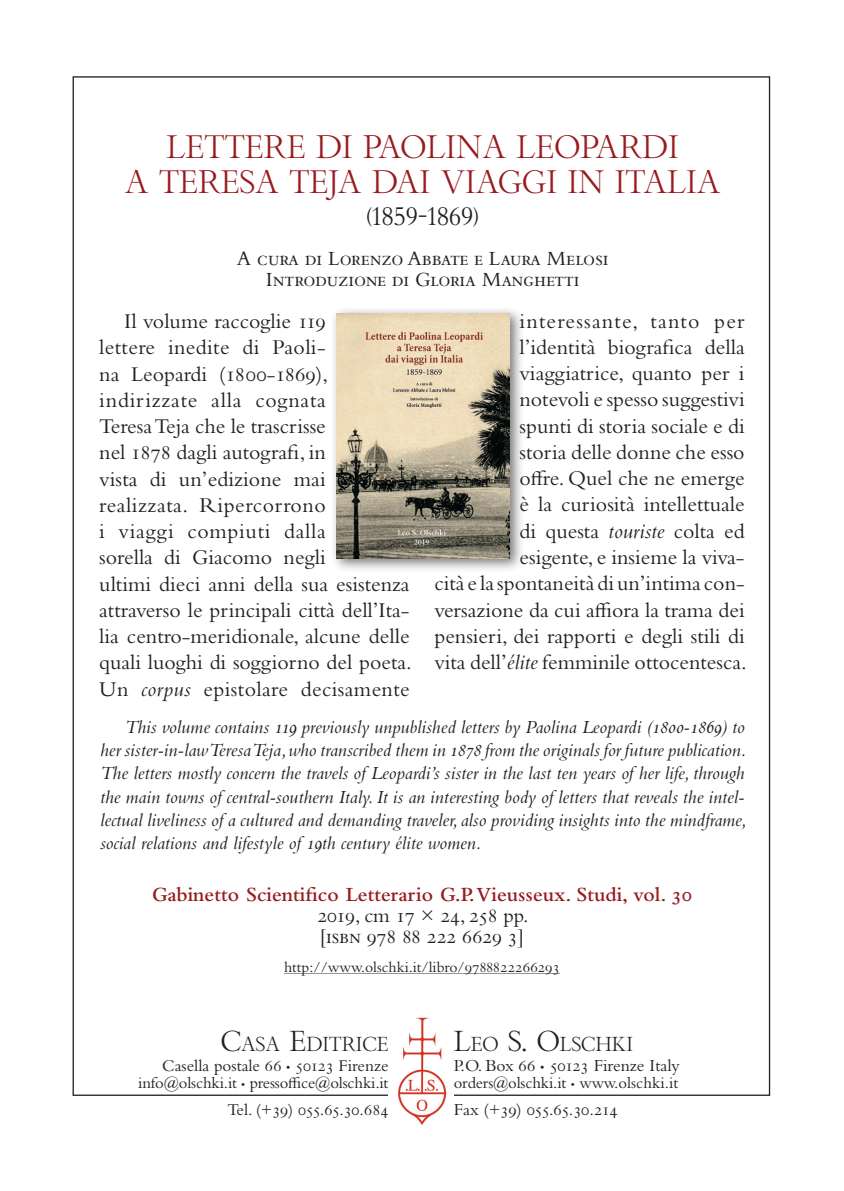
<style>
.page{position:relative;width:844px;height:1191px;background:#fff}
.page>*{position:absolute;margin:0;border:0;box-sizing:border-box;transform-origin:0 0}
.t1{font:31.5px/35px "Bembo Titling MT Std";color:#981a1e;text-align:center}
.t2{font:24.5px "Bembo Titling MT Std";color:#231f20}
.t3{font:21.88px/26.2px "Bembo Std";color:#231f20}
.t4{font:21px/21px "Bembo Std";letter-spacing:-.02em;color:#231f20;text-align:center}
.t5{font:600 21px "Bembo Std";color:#981a1e}
.t6{font:21px/21px "Bembo Std";color:#231f20}
.t7{font:19.6px "Bembo Titling MT Std";color:#231f20}
.t8{font:italic 19.25px/23.1px "Bembo Std";color:#231f20;text-align:justify}
.t9{font:17.5px "Bembo Std";color:#231f20}
.t10{font:17.5px "Bembo Std";letter-spacing:-.02em;color:#231f20}
.t11{font:17.15px "Bembo Std";color:#231f20}
.t12{font:17.15px "Bembo Std";letter-spacing:-.02em;color:#231f20}
.t13{font:16.62px "Bembo Std";letter-spacing:-.01em;color:#231f20}
.t14{font:15.75px "Bembo Std";color:#231f20}
.s1{font-style:italic}
.s2{font-size:28px}
.s3{font-size:11.9px}
.s4{font-size:11.38px}
.s5{font-size:12.25px}
</style>
<div class="page">
<img style="left:398px;top:1017px;width:48px;height:107px">
<hr style="left:284px;top:973px;width:275px;height:1px;background:#939598">
<div style="left:330px;top:306px;width:195px;height:267px;background:#231f20;opacity:.6"></div>
<img style="left:336px;top:313px;width:173px;height:245px">
<h1 class="t1" style="left:125px;top:129px;width:597px">LETTERE DI PAOLINA LEOPARDI<br>A TERESA TEJA DAI VIAGGI IN ITALIA</h1>
<p class="t2" style="left:366px;top:201px;width:115px">(1859-1869)</p>
<p class="t4" style="left:237px;top:247px;width:373px">A cura di Lorenzo Abbate e Laura Melosi<br>Introduzione di Gloria Manghetti</p>
<p class="t3" style="left:99px;top:308px;width:314px;text-indent:25px">Il volume raccoglie 119<br>lettere inedite di Paoli-<br>na Leopardi (1800-1869), indirizzate alla cognata<br>Teresa Teja che le trascrisse<br>nel 1878 dagli autografi, in<br>vista di un’edizione mai realizzata. Ripercorrono<br>i viaggi compiuti dalla<br>sorella di Giacomo negli<br>ultimi dieci anni della sua esistenza attraverso le principali città dell’Ita&shy;lia centro-meridionale, alcune delle quali luoghi di soggiorno del poeta.<br>Un <span class="s1">corpus</span> epistolare decisamente</p>
<p class="t3" style="left:434px;top:307px;width:314px;text-align:right">interessante, tanto per<br>l’identità biografica della viaggiatrice, quanto per i<br>notevoli e spesso suggestivi<br>spunti di storia sociale e di<br>storia delle donne che esso<br>offre. Quel che ne emerge<br>è la curiosità intellettuale<br>di questa <span class="s1">touriste</span> colta ed<br>esigente, e insieme la viva-<br>cità e la spontaneità di un’intima con&shy;versazione da cui affiora la trama dei pensieri, dei rapporti e degli stili di vita dell’<span class="s1">élite</span> femminile ottocentesca.</p>
<p class="t8" style="left:100px;top:715px;width:648px;text-indent:25px">This volume contains 119 previously unpublished letters by Paolina Leopardi (1800-1869) to her sister-in-law Teresa Teja, who transcribed them in 1878 from the originals for future publication.<br>The letters mostly concern the travels of Leopardi’s sister in the last ten years of her life, through the main towns of central-southern Italy. It is an interesting body of letters that reveals the intel&shy;lectual liveliness of a cultured and demanding traveler, also providing insights into the mindframe, social relations and lifestyle of 19th century élite women.</p>
<p class="t5" style="left:152px;top:882px;width:541px">Gabinetto Scientifico Letterario G.P. Vieusseux. Studi, vol. 30</p>
<p class="t6" style="left:317px;top:904px;width:213px">2019, cm 17 × 24, 258 pp. [isbn 978 88 222 6629 3]</p>
<p class="t14" style="left:284px;top:957px;width:277px">http://www.olschki.it/libro/9788822266293</p>
<p class="t7" style="left:221px;top:1031px;width:169px"><span class="s2">C</span>ASA <span class="s2">E</span>DITRICE</p>
<p class="t11" style="left:162px;top:1055px;width:228px">Casella postale 66 <span class="s3">•</span> 50123 Firenze</p>
<p class="t13" style="left:138px;top:1073px;width:251px">info@olschki.it <span class="s4">•</span> pressoffice@olschki.it</p>
<p class="t12" style="left:227px;top:1099px;width:162px">Tel. (+39) 055.65.30.684</p>
<p class="t7" style="left:453px;top:1031px;width:181px"><span class="s2">L</span>EO <span class="s2">S. O</span>LSCHKI</p>
<p class="t9" style="left:453px;top:1054px;width:227px">P.O. Box 66 <span class="s5">•</span> 50123 Firenze Italy</p>
<p class="t13" style="left:453px;top:1073px;width:226px">orders@olschki.it <span class="s4">•</span> www.olschki.it</p>
<p class="t10" style="left:453px;top:1098px;width:165px">Fax (+39) 055.65.30.214</p>
</div>
